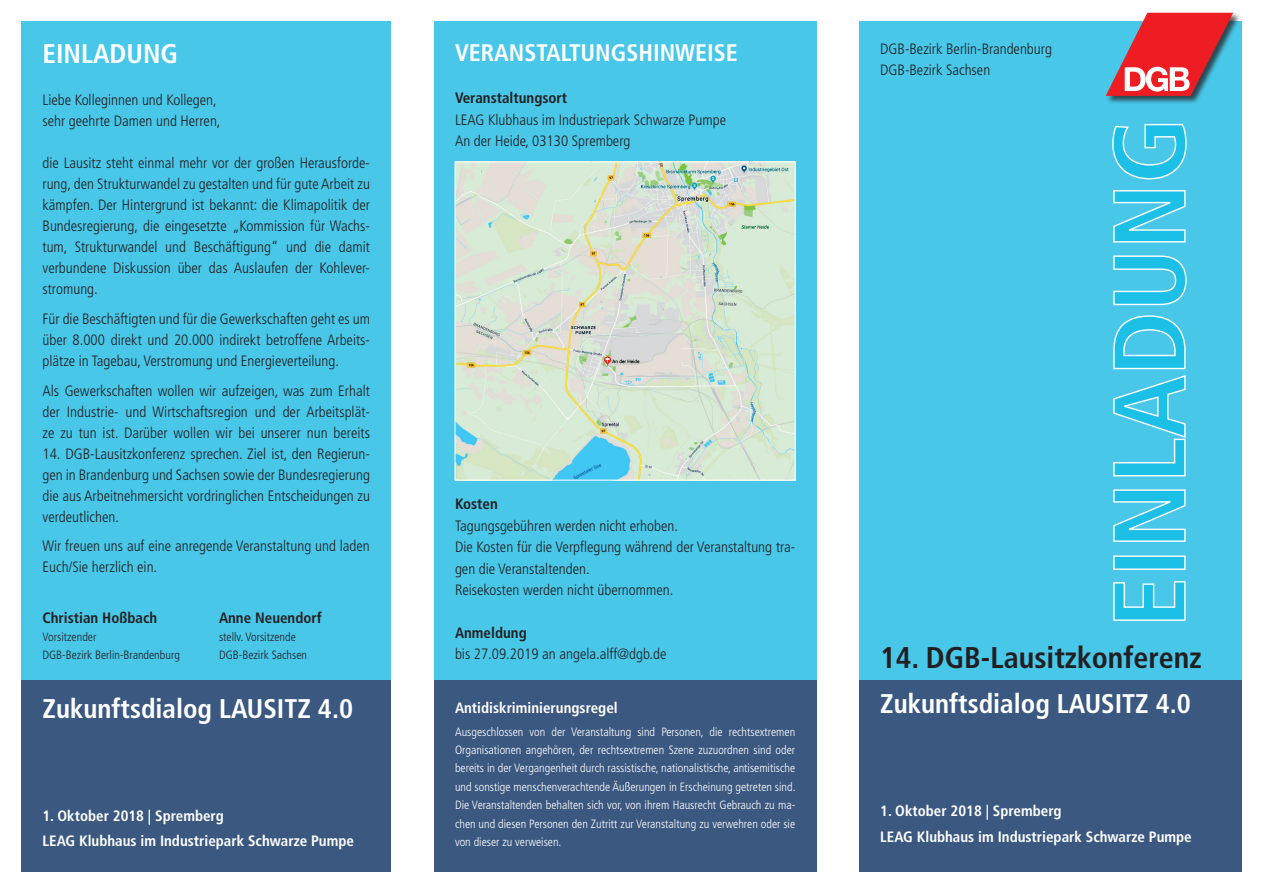
<style>
.page{position:relative;width:1263px;height:893px;background:#fff}
.page>*{position:absolute;margin:0;border:0;box-sizing:border-box;transform-origin:0 0}
.t1{font:700 condensed 30px "Frutiger LT Std";color:#231f20}
.t2{font:700 condensed 27px "Frutiger LT Std";color:#fff}
.t3{font:700 condensed 24px "Frutiger LT Std";color:#fff}
.t4{font:300 condensed 15px/21px "Frutiger LT Std";color:#231f20;text-align:justify}
.t5{font:700 condensed 15px "Frutiger LT Std";color:#fff}
.t6{font:700 condensed 15px "Frutiger LT Std";color:#231f20}
.t7{font:300 condensed 12px/18.5px "Frutiger LT Std";color:#fff;text-align:justify}
.t8{font:300 condensed 12px "Frutiger LT Std";color:#231f20}
</style>
<div class="page">
<div style="left:859px;top:21px;width:383px;height:659px;background:#48c7e9"></div>
<div style="left:859px;top:680px;width:383px;height:192px;background:#3b5880"></div>
<div style="left:434px;top:21px;width:382px;height:659px;background:#48c7e9"></div>
<div style="left:434px;top:680px;width:382px;height:192px;background:#3b5880"></div>
<div style="left:21px;top:21px;width:370px;height:659px;background:#48c7e9"></div>
<div style="left:21px;top:680px;width:370px;height:192px;background:#3b5880"></div>
<svg style="left:1112px;top:123px;width:75px;height:498px"></svg>
<div style="left:1106px;top:12px;width:135px;height:93px;background:#231f20;opacity:.75"></div>
<svg style="left:1106px;top:13px;width:127px;height:83px"></svg>
<img style="left:457px;top:164px;width:336px;height:314px">
<div style="left:455px;top:162px;width:340px;height:318px;border:1px solid #fff"></div>
<p class="t2" style="left:43px;top:37px;width:137px">EINLADUNG</p>
<p class="t4" style="left:43px;top:89px;width:176px">Liebe Kolleginnen und Kollegen,</p>
<p class="t4" style="left:43px;top:110px;width:180px">sehr geehrte Damen und Herren,</p>
<p class="t4" style="left:43px;top:153px;width:329px">die Lausitz steht einmal mehr vor der großen Herausforde&shy;rung, den Strukturwandel zu gestalten und für gute Arbeit zu kämpfen. Der Hintergrund ist bekannt: die Klimapolitik der Bundesregierung, die eingesetzte „Kommission für Wachs&shy;tum, Strukturwandel und Beschäftigung“ und die damit verbundene Diskussion über das Auslaufen der Kohlever&shy;stromung.</p>
<p class="t4" style="left:43px;top:308px;width:329px">Für die Beschäftigten und für die Gewerkschaften geht es um über 8.000 direkt und 20.000 indirekt betroffene Arbeits&shy;plätze in Tagebau, Verstromung und Energieverteilung.</p>
<p class="t4" style="left:43px;top:380px;width:329px">Als Gewerkschaften wollen wir aufzeigen, was zum Erhalt der Industrie- und Wirtschaftsregion und der Arbeitsplät&shy;ze zu tun ist. Darüber wollen wir bei unserer nun bereits</p>
<p class="t4" style="left:43px;top:443px;width:329px">14. DGB-Lausitzkonferenz sprechen. Ziel ist, den Regierun&shy;gen in Brandenburg und Sachsen sowie der Bundesregierung die aus Arbeitnehmersicht vordringlichen Entscheidungen zu verdeutlichen.</p>
<p class="t4" style="left:43px;top:536px;width:329px">Wir freuen uns auf eine anregende Veranstaltung und laden<br>Euch/Sie herzlich ein.</p>
<p class="t6" style="left:43px;top:609px;width:116px">Christian Hoßbach</p>
<p class="t6" style="left:219px;top:609px;width:104px">Anne Neuendorf</p>
<p class="t8" style="left:43px;top:630px;width:55px">Vorsitzender</p>
<p class="t8" style="left:219px;top:630px;width:78px">stellv. Vorsitzende</p>
<p class="t8" style="left:43px;top:648px;width:139px">DGB-Bezirk Berlin-Brandenburg</p>
<p class="t8" style="left:219px;top:648px;width:89px">DGB-Bezirk Sachsen</p>
<p class="t2" style="left:43px;top:692px;width:312px">Zukunftsdialog LAUSITZ 4.0</p>
<p class="t5" style="left:43px;top:806px;width:183px">1. Oktober 2018 | Spremberg</p>
<p class="t5" style="left:43px;top:832px;width:313px">LEAG Klubhaus im Industriepark Schwarze Pumpe</p>
<p class="t3" style="left:455px;top:38px;width:284px">VERANSTALTUNGSHINWEISE</p>
<p class="t6" style="left:455px;top:89px;width:114px">Veranstaltungsort</p>
<p class="t4" style="left:455px;top:109px;width:273px">LEAG Klubhaus im Industriepark Schwarze Pumpe</p>
<p class="t4" style="left:455px;top:131px;width:177px">An der Heide, 03130 Spremberg</p>
<p class="t6" style="left:455px;top:495px;width:44px">Kosten</p>
<p class="t4" style="left:455px;top:515px;width:225px">Tagungsgebühren werden nicht erhoben.</p>
<p class="t4" style="left:455px;top:536px;width:342px;line-height:21.5px">Die Kosten für die Verpflegung während der Veranstaltung tra&shy;gen die Veranstaltenden.</p>
<p class="t4" style="left:455px;top:579px;width:220px">Reisekosten werden nicht übernommen.</p>
<p class="t6" style="left:455px;top:624px;width:73px">Anmeldung</p>
<p class="t4" style="left:455px;top:644px;width:213px">bis 27.09.2019 an angela.alff@dgb.de</p>
<p class="t5" style="left:455px;top:699px;width:164px">Antidiskriminierungsregel</p>
<p class="t7" style="left:455px;top:722px;width:342px">Ausgeschlossen von der Veranstaltung sind Personen, die rechtsextremen Organisationen angehören, der rechtsextremen Szene zuzuordnen sind oder bereits in der Vergangenheit durch rassistische, nationalistische, antisemitische und sonstige menschenverachtende Äußerungen in Erscheinung getreten sind.<br>Die Veranstaltenden behalten sich vor, von ihrem Hausrecht Gebrauch zu ma&shy;chen und diesen Personen den Zutritt zur Veranstaltung zu verwehren oder sie von dieser zu verweisen.</p>
<p class="t4" style="left:880px;top:38px;width:173px">DGB-Bezirk Berlin-Brandenburg</p>
<p class="t4" style="left:880px;top:59px;width:111px">DGB-Bezirk Sachsen</p>
<p class="t1" style="left:880px;top:639px;width:323px">14. DGB-Lausitzkonferenz</p>
<p class="t2" style="left:880px;top:688px;width:312px">Zukunftsdialog LAUSITZ 4.0</p>
<p class="t5" style="left:880px;top:802px;width:183px">1. Oktober 2018 | Spremberg</p>
<p class="t5" style="left:880px;top:828px;width:313px">LEAG Klubhaus im Industriepark Schwarze Pumpe</p>
</div>
